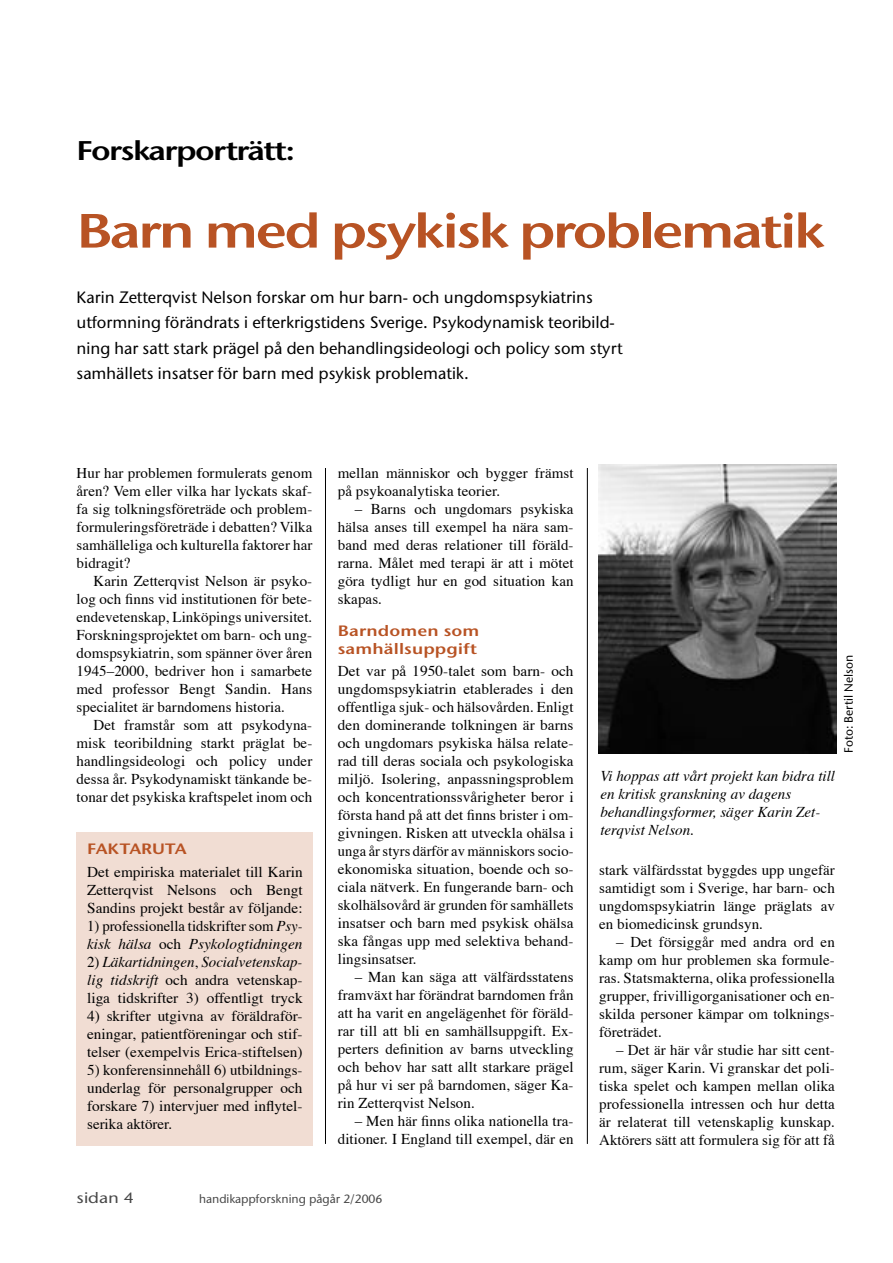
<style>
.page{position:relative;width:893px;height:1263px;background:#fff}
.page>*{position:absolute;margin:0;border:0;box-sizing:border-box;transform-origin:0 0}
.t1{font:48px "Stone Sans OSITC Semi";letter-spacing:-.05em;color:#b85324;scale:1.2 1}
.t2{font:27px "Stone Sans OSITC Semi";letter-spacing:-.05em;color:#000;scale:1.2 1}
.t3{font:500 16.5px/25.5px "Stone Sans ITC";color:#000}
.t4{font:15px/18px "Times";letter-spacing:.005em;color:#000;text-align:justify}
.t5{font:italic 15px/18px "Times";color:#000}
.t6{font:15px/18px "Stone Sans ITC Semi";letter-spacing:.005em;color:#b85324;scale:1.2 1}
.t7{font:500 15px "Stone Sans ITC";color:#484848;scale:1.2 1}
.t8{font:500 12px "Stone Sans ITC";color:#484848}
.t9{font:500 12px "Stone Sans ITC";color:#000}
.s1{font-style:italic}
</style>
<div class="page">
<hr style="left:325px;top:74px;width:1px;height:1070px;background:#000">
<hr style="left:587px;top:74px;width:1px;height:1070px;background:#000">
<div style="left:77px;top:74px;width:759px;height:394px;background:#fff"></div>
<div style="left:77px;top:832px;width:236px;height:313px;background:#f1ddd3"></div>
<img style="left:599px;top:465px;width:238px;height:288px">
<h2 class="t2" style="left:77px;top:134px;width:184px">Forskarporträtt:</h2>
<h1 class="t1" style="left:77px;top:201px;width:625px">Barn med psykisk problematik</h1>
<p class="t3" style="left:77px;top:284px;width:548px">Karin Zetterqvist Nelson forskar om hur barn- och ungdomspsykiatrins utformning förändrats i efterkrigstidens Sverige. Psykodynamisk teoribild&shy;ning har satt stark prägel på den behandlingsideologi och policy som styrt samhällets insatser för barn med psykisk problematik.</p>
<p class="t4" style="left:77px;top:464px;width:237px">Hur har problemen formulerats genom åren? Vem eller vilka har lyckats skaf&shy;fa sig tolkningsföreträde och problem&shy;formuleringsföreträde i debatten? Vilka samhälleliga och kulturella faktorer har bidragit?</p>
<p class="t4" style="left:77px;top:572px;width:237px;text-indent:17px">Karin Zetterqvist Nelson är psyko&shy;log och finns vid institutionen för bete&shy;endevetenskap, Linköpings universitet.<br>Forskningsprojektet om barn- och ung&shy;domspsykiatrin, som spänner över åren 1945–2000, bedriver hon i samarbete med professor Bengt Sandin. Hans specialitet är barndomens historia.</p>
<p class="t4" style="left:77px;top:716px;width:237px;text-indent:17px">Det framstår som att psykodyna&shy;misk teoribildning starkt präglat be&shy;handlingsideologi och policy under dessa år. Psykodynamiskt tänkande be&shy;tonar det psykiska kraftspelet inom och</p>
<p class="t6" style="left:87px;top:840px;width:84px">FAKTARUTA</p>
<p class="t4" style="left:87px;top:863px;width:217px">Det empiriska materialet till Karin Zetterqvist Nelsons och Bengt Sandins projekt består av följande:</p>
<p class="t4" style="left:87px;top:917px;width:217px">1) professionella tidskrifter som <span class="s1">Psy&shy;kisk hälsa</span> och <span class="s1">Psykologtidningen</span></p>
<p class="t4" style="left:87px;top:953px;width:217px">2) <span class="s1">Läkartidningen</span>, <span class="s1">Socialvetenskap&shy;lig tidskrift</span> och andra vetenskap&shy;liga tidskrifter 3) offentligt tryck</p>
<p class="t4" style="left:87px;top:1007px;width:217px">4) skrifter utgivna av föräldraför&shy;eningar, patientföreningar och stif&shy;telser (exempelvis Erica-stiftelsen)</p>
<p class="t4" style="left:87px;top:1061px;width:217px">5) konferensinnehåll 6) utbildnings&shy;underlag för personalgrupper och forskare 7) intervjuer med inflytel&shy;serika aktörer.</p>
<p class="t4" style="left:338px;top:464px;width:237px">mellan människor och bygger främst på psykoanalytiska teorier.</p>
<p class="t4" style="left:338px;top:500px;width:237px;text-indent:17px">– Barns och ungdomars psykiska hälsa anses till exempel ha nära sam&shy;band med deras relationer till föräld&shy;rarna. Målet med terapi är att i mötet göra tydligt hur en god situation kan skapas.</p>
<p class="t6" style="left:338px;top:621px;width:119px">Barndomen som samhällsuppgift</p>
<p class="t4" style="left:338px;top:663px;width:237px">Det var på 1950-talet som barn- och ungdomspsykiatrin etablerades i den offentliga sjuk- och hälsovården. Enligt den dominerande tolkningen är barns och ungdomars psykiska hälsa relate&shy;rad till deras sociala och psykologiska miljö. Isolering, anpassningsproblem och koncentrationssvårigheter beror i första hand på att det finns brister i om&shy;givningen. Risken att utveckla ohälsa i unga år styrs därför av människors socio&shy;ekonomiska situation, boende och so&shy;ciala nätverk. En fungerande barn- och skolhälsovård är grunden för samhällets insatser och barn med psykisk ohälsa ska fångas upp med selektiva behand&shy;lingsinsatser.</p>
<p class="t4" style="left:338px;top:969px;width:237px;text-indent:17px">– Man kan säga att välfärdsstatens framväxt har förändrat barndomen från att ha varit en angelägenhet för föräld&shy;rar till att bli en samhällsuppgift. Ex&shy;perters definition av barns utveckling och behov har satt allt starkare prägel på hur vi ser på barndomen, säger Ka&shy;rin Zetterqvist Nelson.</p>
<p class="t4" style="left:338px;top:1113px;width:237px;text-align:right">– Men här finns olika nationella tra&shy;ditioner. I England till exempel, där en</p>
<p class="t7" style="left:77px;top:1188px;width:49px">sidan 4</p>
<p class="t8" style="left:199px;top:1192px;width:185px">handikappforskning pågår 2/2006</p>
<p class="t5" style="left:600px;top:767px;width:236px">Vi hoppas att vårt projekt kan bidra till en kritisk granskning av dagens behandlingsformer, säger Karin Zet&shy;terqvist Nelson.</p>
<p class="t9" style="left:841px;top:753px;width:100px;rotate:-90deg">Foto: Bertil Nelson</p>
<p class="t4" style="left:599px;top:862px;width:237px">stark välfärdsstat byggdes upp ungefär samtidigt som i Sverige, har barn- och ungdomspsykiatrin länge präglats av en biomedicinsk grundsyn.</p>
<p class="t4" style="left:599px;top:934px;width:237px;text-indent:17px">– Det försiggår med andra ord en kamp om hur problemen ska formule&shy;ras. Statsmakterna, olika professionella grupper, frivilligorganisationer och en&shy;skilda personer kämpar om tolknings&shy;företrädet.</p>
<p class="t4" style="left:599px;top:1042px;width:237px;text-indent:17px">– Det är här vår studie har sitt cent&shy;rum, säger Karin. Vi granskar det poli&shy;tiska spelet och kampen mellan olika professionella intressen och hur detta är relaterat till vetenskaplig kunskap.<br>Aktörers sätt att formulera sig för att få</p>
</div>
